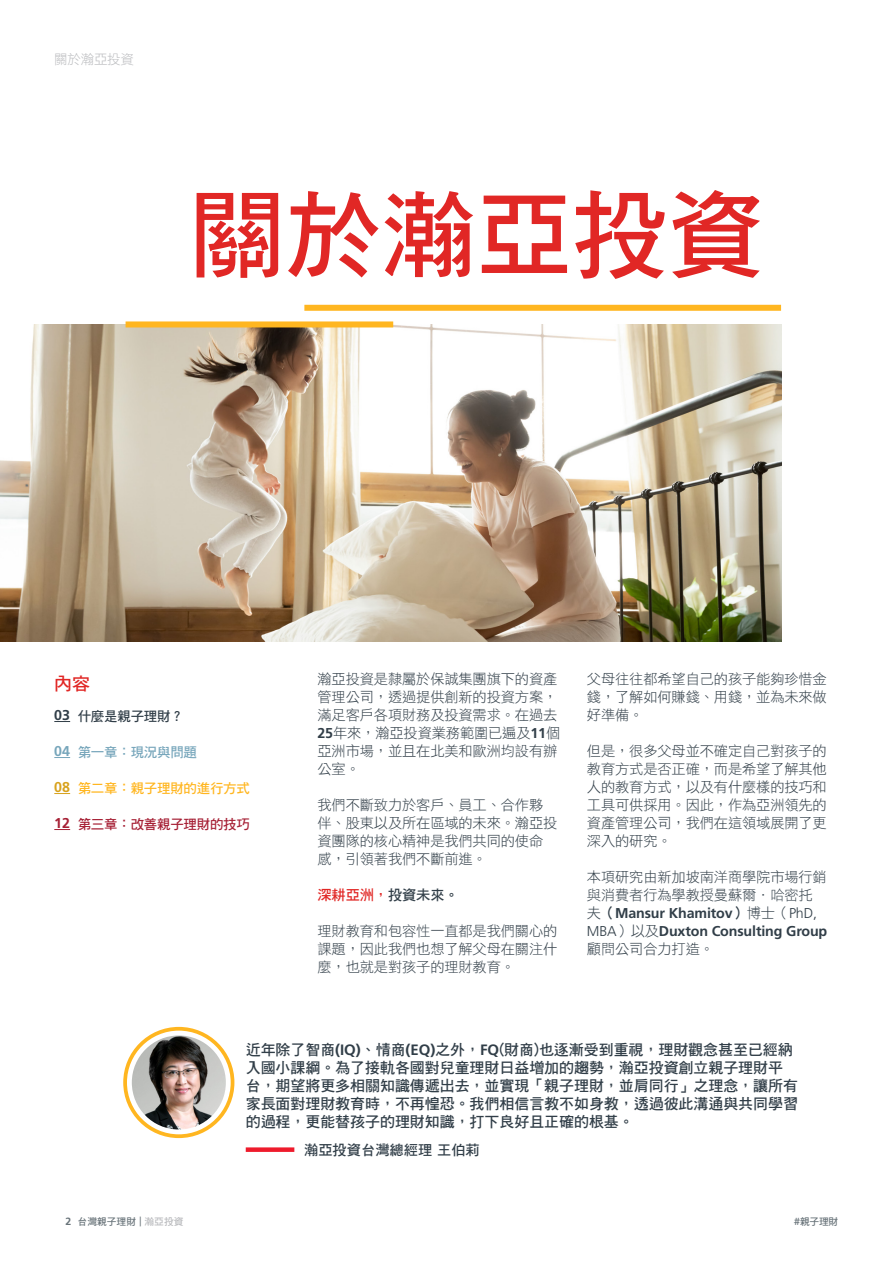
<style>
.page{position:relative;width:893px;height:1263px;background:#fff}
.page>*{position:absolute;margin:0;border:0;box-sizing:border-box;transform-origin:0 0}
.t1{font:95.7px "DF Hei HK W7";color:#e12725}
.t2{font:18px "DF Hei HK W7";color:#e12725}
.t3{font:15px/18px "DF Hei HK W7";letter-spacing:-.005em;color:#313e48}
.t4{font:14.25px/18px "DF Hei HK W3";letter-spacing:-.01em;color:#313e48}
.t5{font:14.25px "DF Hei HK W7";color:#313e48}
.t6{font:14.25px "DF Hei HK W7";letter-spacing:-.01em;color:#e12725}
.t7{font:700 14.25px "Frutiger LT Std";color:#313e48}
.t8{font:700 14.25px "Frutiger LT Std";color:#77a6bb}
.t9{font:700 14.25px "Frutiger LT Std";color:#d8a21d}
.t10{font:700 14.25px "Frutiger LT Std";color:#a62035}
.t11{font:13.5px "DF Hei HK W7";letter-spacing:-.02em;color:#ffb620}
.t12{font:13.5px "DF Hei HK W7";letter-spacing:-.02em;color:#a62035}
.t13{font:13.5px "DF Hei HK W7";letter-spacing:-.02em;color:#77a6bb}
.t14{font:13.5px "DF Hei HK W7";letter-spacing:-.02em;color:#313e48}
.t15{font:13.5px "DF Hei HK W3";letter-spacing:-.02em;color:#babbbe}
.t16{font:9.75px "DF Hei HK W7";color:#687379}
.s1{font-family:"Frutiger LT Std";font-weight:700}
.s2{color:#313e48}
.s3{font-family:"DF Hei HK W7"}
.s4{font-family:"Frutiger LT Std";font-weight:300}
.s5{font-family:"Frutiger LT Std";font-weight:700;font-size:10.5px}
.s6{color:#babbbe}
</style>
<div class="page">
<img style="left:0;top:324px;width:781px;height:317px">
<div style="left:304px;top:305px;width:477px;height:6px;background:#ffb620"></div>
<div style="left:126px;top:321px;width:267px;height:6px;background:#ffb620"></div>
<div style="left:123px;top:1027px;width:111px;height:111px;border:4px solid #ffb620;border-radius:50%"></div>
<img style="left:132px;top:1035px;width:94px;height:94px;border-radius:47px">
<div style="left:246px;top:1147px;width:48px;height:5px;background:#ee1b2c"></div>
<svg style="left:54px;top:721px;width:16px;height:1px"></svg>
<svg style="left:54px;top:757px;width:16px;height:1px"></svg>
<svg style="left:54px;top:793px;width:16px;height:1px"></svg>
<svg style="left:54px;top:829px;width:16px;height:1px"></svg>
<p class="t15" style="left:54px;top:52px;width:81px">關於瀚亞投資</p>
<p class="t1" style="left:189px;top:183px;width:576px">關於瀚亞投資</p>
<p class="t2" style="left:54px;top:673px;width:37px">內容</p>
<p class="t7" style="left:54px;top:707px;width:17px">03</p>
<p class="t8" style="left:54px;top:743px;width:17px">04</p>
<p class="t9" style="left:54px;top:779px;width:17px">08</p>
<p class="t10" style="left:54px;top:815px;width:17px">12</p>
<p class="t14" style="left:78px;top:709px;width:108px">什麼是親子理財？</p>
<p class="t13" style="left:78px;top:745px;width:121px">第一章：現況與問題</p>
<p class="t11" style="left:78px;top:781px;width:174px">第二章：親子理財的進行方式</p>
<p class="t12" style="left:78px;top:817px;width:174px">第三章：改善親子理財的技巧</p>
<p class="t4" style="left:317px;top:670px;width:244px">瀚亞投資是隸屬於保誠集團旗下的資產管理公司，透過提供創新的投資方案，滿足客戶各項財務及投資需求。在過去<br><span class="s1">25</span>年來，瀚亞投資業務範圍已遍及<span class="s1">11</span>個亞洲市場，並且在北美和歐洲均設有辦公室。</p>
<p class="t4" style="left:317px;top:796px;width:241px">我們不斷致力於客戶、員工、合作夥伴、股東以及所在區域的未來。瀚亞投資團隊的核心精神是我們共同的使命感，引領著我們不斷前進。</p>
<p class="t6" style="left:317px;top:887px;width:143px">深耕亞洲，<span class="s2">投資未來。</span></p>
<p class="t4" style="left:317px;top:922px;width:241px;text-align:justify">理財教育和包容性一直都是我們關心的課題，因此我們也想了解父母在關注什麼，也就是對孩子的理財教育。</p>
<p class="t4" style="left:587px;top:670px;width:241px;text-align:justify">父母往往都希望自己的孩子能夠珍惜金錢，了解如何賺錢、用錢，並為未來做好準備。</p>
<p class="t4" style="left:587px;top:742px;width:241px;text-align:justify">但是，很多父母並不確定自己對孩子的教育方式是否正確，而是希望了解其他人的教育方式，以及有什麼樣的技巧和工具可供採用。因此，作為亞洲領先的資產管理公司，我們在這領域展開了更深入的研究。</p>
<p class="t4" style="left:587px;top:868px;width:242px">本項研究由新加坡南洋商學院市場行銷與消費者行為學教授曼蘇爾·哈密托夫<span class="s3">（</span><span class="s1">Mansur Khamitov</span><span class="s3">）</span>博士（<span class="s4">PhD,<br>MBA</span>）以及<span class="s1">Duxton Consulting Group</span>顧問公司合力打造。</p>
<p class="t3" style="left:246px;top:1040px;width:554px">近年除了智商<span class="s1">(IQ)</span>、情商<span class="s1">(EQ)</span>之外，<span class="s1">FQ</span>(財商)也逐漸受到重視，理財觀念甚至已經納入國小課綱。為了接軌各國對兒童理財日益增加的趨勢，瀚亞投資創立親子理財平台，期望將更多相關知識傳遞出去，並實現「親子理財，並肩同行」之理念，讓所有家長面對理財教育時，不再惶恐。我們相信言教不如身教，透過彼此溝通與共同學習的過程，更能替孩子的理財知識，打下良好且正確的根基。</p>
<p class="t5" style="left:304px;top:1142px;width:177px">瀚亞投資台灣總經理 王伯莉</p>
<p class="t16" style="left:66px;top:1216px;width:119px"><span class="s5">2</span> 台灣親子理財 | <span class="s6">瀚亞投資</span></p>
<p class="t16" style="left:794px;top:1216px;width:46px">#親子理財</p>
</div>
